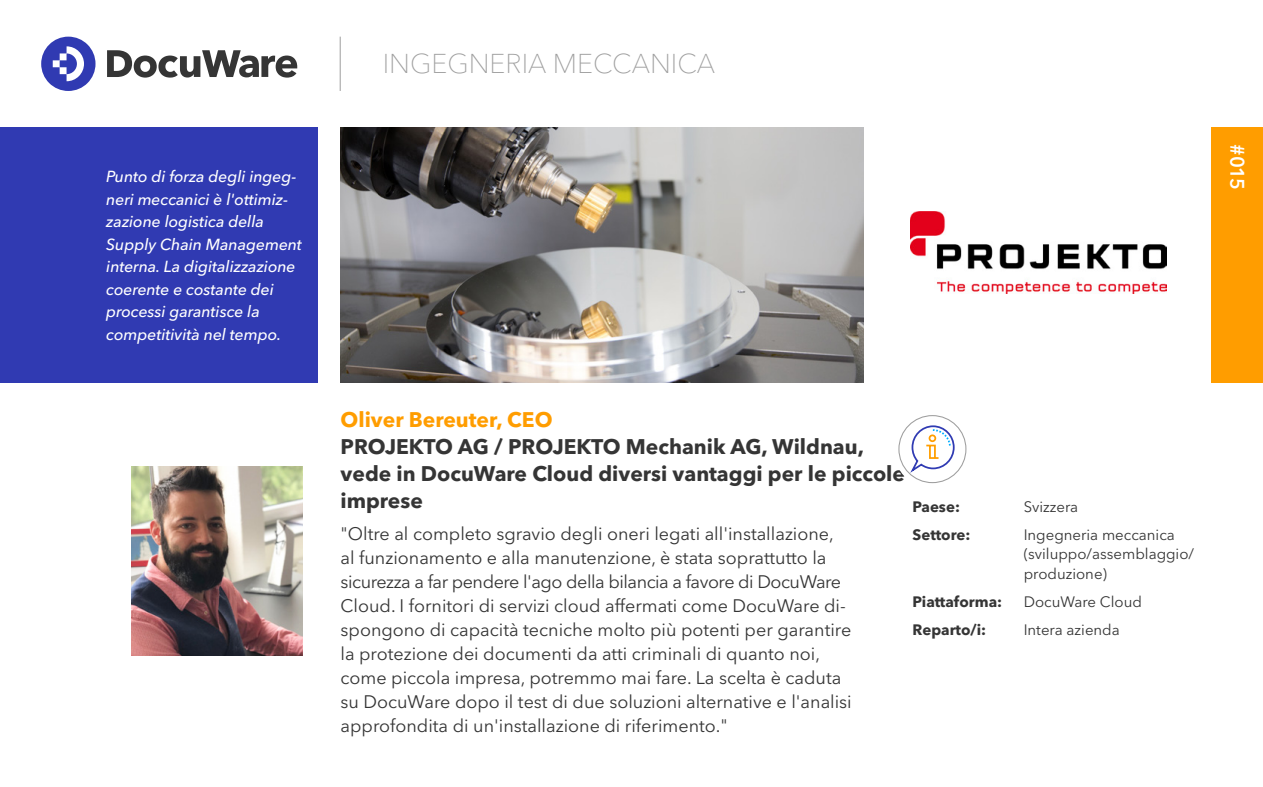
<style>
.page{position:relative;width:1263px;height:787px;background:#fff}
.page>*{position:absolute;margin:0;border:0;box-sizing:border-box;transform-origin:0 0}
.t1{font:100 27px "Avenir Next LT Pro";color:#9e9e9e}
.t2{font:700 21px/27px "Avenir Next LT Pro";color:#353535}
.t3{font:700 21px "Avenir Next LT Pro";color:#ff9d00}
.t4{font:600 19.5px "Avenir Next LT Pro";color:#fff}
.t5{font:18px/24px "Avenir Next LT Pro";color:#353535}
.t6{font:italic 500 15.9px/22.5px "Avenir Next LT Pro";letter-spacing:-.005em;color:#fff}
.t7{font:15px/19.5px "Avenir Next LT Pro";color:#353535}
.t8{font:700 15px "Avenir Next LT Pro";color:#353535}
</style>
<div class="page">
<div style="left:0;top:128px;width:317px;height:255px;background:#303ab2"></div>
<svg style="left:41px;top:37px;width:55px;height:54px"></svg>
<svg style="left:107px;top:50px;width:190px;height:28px"></svg>
<hr style="left:340px;top:37px;width:1px;height:54px;background:#9e9e9e">
<div style="left:1212px;top:128px;width:51px;height:255px;background:#ff9d00"></div>
<div style="left:898px;top:415px;width:68px;height:68px;border:1px solid #9e9e9e;border-radius:50%"></div>
<svg style="left:908px;top:424px;width:47px;height:51px"></svg>
<img style="left:341px;top:128px;width:522px;height:255px">
<img style="left:132px;top:466px;width:171px;height:189px">
<img style="left:910px;top:211px;width:256px;height:82px">
<p class="t6" style="left:106px;top:165px;width:197px">Punto di forza degli ingeg&shy;neri meccanici è l'ottimiz&shy;zazione logistica della<br>Supply Chain Management interna. La digitalizzazione coerente e costante dei processi garantisce la competitività nel tempo.</p>
<h1 class="t1" style="left:383px;top:48px;width:334px">INGEGNERIA MECCANICA</h1>
<p class="t4" style="left:1249px;top:144px;width:47px;rotate:90deg">#015</p>
<p class="t3" style="left:341px;top:406px;width:213px">Oliver Bereuter, CEO</p>
<p class="t2" style="left:341px;top:433px;width:566px">PROJEKTO AG / PROJEKTO Mechanik AG, Wildnau, vede in DocuWare Cloud diversi vantaggi per le piccole imprese</p>
<p class="t5" style="left:341px;top:522px;width:513px">"Oltre al completo sgravio degli oneri legati all'installazione, al funzionamento e alla manutenzione, è stata soprattutto la sicurezza a far pendere l'ago della bilancia a favore di DocuWare Cloud. I fornitori di servizi cloud affermati come DocuWare di&shy;spongono di capacità tecniche molto più potenti per garantire la protezione dei documenti da atti criminali di quanto noi, come piccola impresa, potremmo mai fare. La scelta è caduta su DocuWare dopo il test di due soluzioni alternative e l'analisi approfondita di un'installazione di riferimento."</p>
<p class="t8" style="left:913px;top:497px;width:49px">Paese:</p>
<p class="t7" style="left:1024px;top:496px;width:56px">Svizzera</p>
<p class="t8" style="left:913px;top:525px;width:59px">Settore:</p>
<p class="t7" style="left:1024px;top:524px;width:172px">Ingegneria meccanica (sviluppo/assemblaggio/ produzione)</p>
<p class="t8" style="left:913px;top:592px;width:91px">Piattaforma:</p>
<p class="t7" style="left:1024px;top:591px;width:120px">DocuWare Cloud</p>
<p class="t8" style="left:913px;top:620px;width:75px">Reparto/i:</p>
<p class="t7" style="left:1024px;top:619px;width:98px">Intera azienda</p>
</div>
